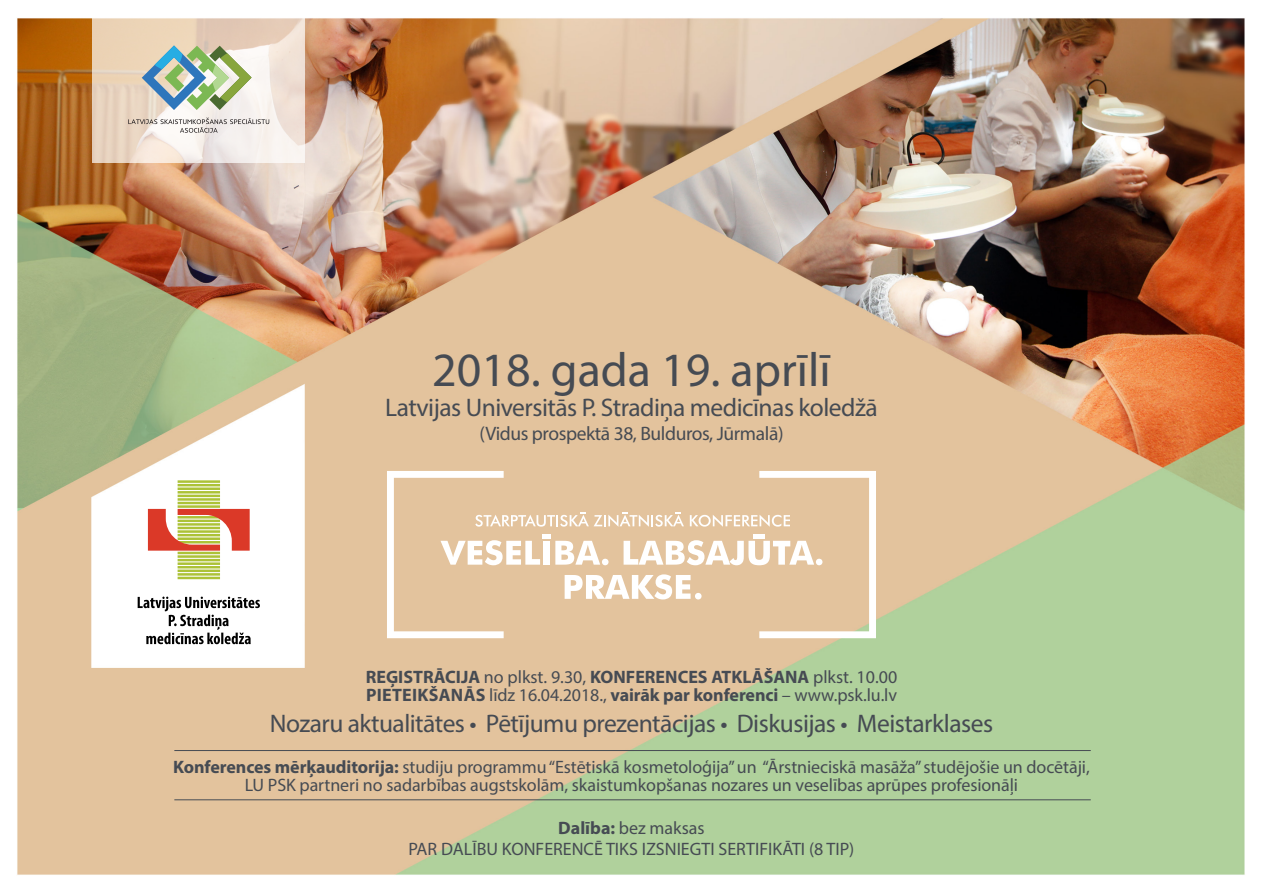
<style>
.page{position:relative;width:1263px;height:893px;background:#fff}
.page>*{position:absolute;margin:0;border:0;box-sizing:border-box;transform-origin:0 0}
.t1{font:48px "Myriad Pro";color:#464b53}
.t2{font:25.5px "Myriad Pro";letter-spacing:-.02em;color:#464b53}
.t3{font:19.5px "Myriad Pro";letter-spacing:-.02em;color:#464b53}
.t4{font:18px "Myriad Pro";letter-spacing:-.005em;color:#464b53}
.t5{font:700 18px "Myriad Pro";color:#464b53}
.s1{font-weight:400}
.s2{font-weight:700}
</style>
<div class="page">
<img style="left:17px;top:18px;width:1228px;height:857px">
<svg style="left:92px;top:18px;width:213px;height:145px"></svg>
<svg style="left:387px;top:471px;width:489px;height:167px;background:#e7ccac"></svg>
<hr style="left:178px;top:577px;width:42px;height:2px;background:#acc237">
<hr style="left:178px;top:573px;width:42px;height:3px;background:#acc237">
<hr style="left:178px;top:570px;width:42px;height:2px;background:#acc237">
<hr style="left:178px;top:566px;width:42px;height:2px;background:#acc237">
<hr style="left:178px;top:562px;width:42px;height:3px;background:#acc237">
<hr style="left:178px;top:559px;width:42px;height:2px;background:#acc237">
<hr style="left:178px;top:555px;width:42px;height:3px;background:#acc237">
<hr style="left:178px;top:552px;width:42px;height:2px;background:#acc237">
<hr style="left:178px;top:505px;width:42px;height:3px;background:#acc237">
<hr style="left:178px;top:502px;width:42px;height:2px;background:#acc237">
<hr style="left:178px;top:498px;width:42px;height:3px;background:#acc237">
<hr style="left:178px;top:495px;width:42px;height:2px;background:#acc237">
<hr style="left:178px;top:491px;width:42px;height:3px;background:#acc237">
<hr style="left:178px;top:487px;width:42px;height:3px;background:#acc237">
<hr style="left:178px;top:484px;width:42px;height:2px;background:#acc237">
<hr style="left:178px;top:480px;width:42px;height:3px;background:#acc237">
<svg style="left:148px;top:509px;width:102px;height:42px;background:#da825e"></svg>
<svg style="left:138px;top:597px;width:122px;height:47px"></svg>
<hr style="left:174px;top:750px;width:917px;height:1px;background:#464b53">
<hr style="left:174px;top:799px;width:917px;height:1px;background:#464b53">
<svg style="left:142px;top:45px;width:110px;height:65px"></svg>
<svg style="left:128px;top:117px;width:141px;height:16px"></svg>
<p class="t1" style="left:432px;top:340px;width:400px">2018. gada 19. aprīlī</p>
<p class="t2" style="left:385px;top:392px;width:494px">Latvijas Universitās P. Stradiņa medicīnas koledžā</p>
<p class="t3" style="left:479px;top:421px;width:306px">(Vidus prospektā 38, Bulduros, Jūrmalā)</p>
<p class="t5" style="left:366px;top:665px;width:533px">REĢISTRĀCIJA <span class="s1">no plkst. 9.30,</span> KONFERENCES ATKLĀŠANA <span class="s1">plkst. 10.00</span></p>
<p class="t5" style="left:366px;top:683px;width:532px">PIETEIKŠANĀS <span class="s1">līdz 16.04.2018.,</span> vairāk par konferenci <span class="s1">– www.psk.lu.lv</span></p>
<p class="t2" style="left:270px;top:707px;width:725px">Nozaru aktualitātes • Pētījumu prezentācijas • Diskusijas • Meistarklases</p>
<p class="t4" style="left:173px;top:756px;width:918px"><span class="s2">Konferences mērķauditorija:</span> studiju programmu “Estētiskā kosmetoloģija” un “Ārstnieciskā masāža” studējošie un docētāji,</p>
<p class="t4" style="left:245px;top:774px;width:775px">LU PSK partneri no sadarbības augstskolām, skaistumkopšanas nozares un veselības aprūpes profesionāļi</p>
<p class="t4" style="left:558px;top:816px;width:148px"><span class="s2">Dalība:</span> bez maksas</p>
<p class="t4" style="left:409px;top:838px;width:447px">PAR DALĪBU KONFERENCĒ TIKS IZSNIEGTI SERTIFIKĀTI (8 TIP)</p>
</div>
